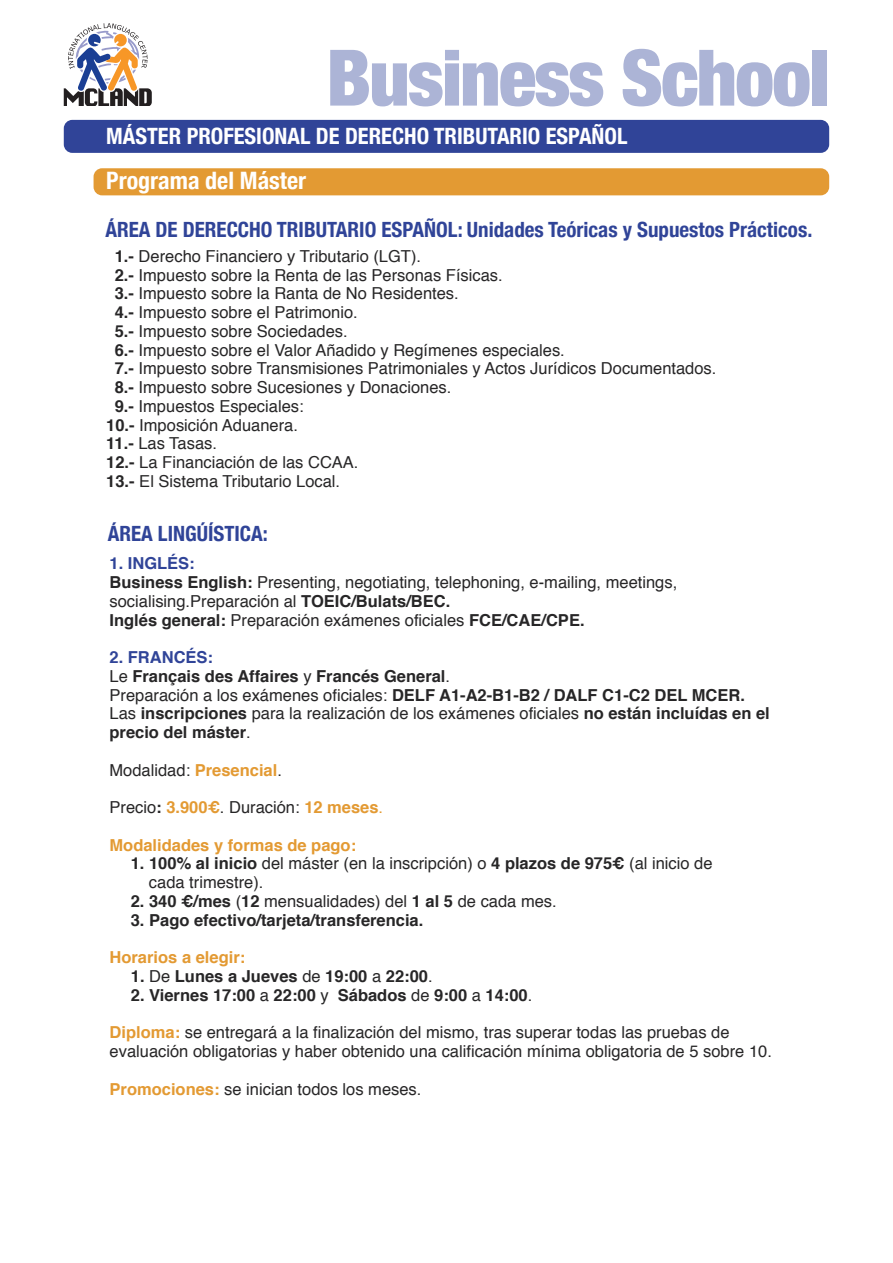
<style>
.page{position:relative;width:893px;height:1263px;background:#fff}
.page>*{position:absolute;margin:0;border:0;box-sizing:border-box;transform-origin:0 0}
.t1{font:900 condensed 78px "Helvetica Neue";letter-spacing:-.025em;color:#acb4d6}
.t2{font:700 condensed 24px "Helvetica Neue";color:#fff}
.t3{font:700 condensed 22.5px "Helvetica Neue";color:#fff}
.t4{font:700 condensed 21px "Helvetica Neue";color:#304498}
.t5{font:16.5px/18.8px "Helvetica";color:#272627}
.t6{font:700 16.5px/18.8px "Helvetica";color:#272627}
.t7{font:700 16.5px "Helvetica";color:#e39a33}
.s1{font-weight:700}
.s2{font-weight:700;color:#304498}
.s3{color:#304498}
.s4{font-weight:400}
.s5{font-weight:700;color:#e39a33}
.s6{color:#e39a33}
</style>
<div class="page">
<div style="left:64px;top:120px;width:765px;height:33px;background:#304498;border-radius:9px"></div>
<div style="left:94px;top:168px;width:735px;height:27px;background:#e39a33;border-radius:9px"></div>
<svg style="left:64px;top:23px;width:88px;height:82px"></svg>
<h1 class="t1" style="left:326px;top:30px;width:504px">Business School</h1>
<h3 class="t3" style="left:106px;top:122px;width:523px">MÁSTER PROFESIONAL DE DERECHO TRIBUTARIO ESPAÑOL</h3>
<h2 class="t2" style="left:106px;top:166px;width:201px">Programa del Máster</h2>
<p class="t4" style="left:105px;top:217px;width:708px">ÁREA DE DERECCHO TRIBUTARIO ESPAÑOL: Unidades Teóricas y Supuestos Prácticos.</p>
<p class="t5" style="left:115px;top:248px;width:308px"><span class="s1">1.-</span> Derecho Financiero y Tributario (LGT).</p>
<p class="t5" style="left:115px;top:267px;width:389px"><span class="s1">2.-</span> Impuesto sobre la Renta de las Personas Físicas.</p>
<p class="t5" style="left:115px;top:286px;width:345px"><span class="s1">3.-</span> Impuesto sobre la Ranta de No Residentes.</p>
<p class="t5" style="left:115px;top:304px;width:245px"><span class="s1">4.-</span> Impuesto sobre el Patrimonio.</p>
<p class="t5" style="left:115px;top:323px;width:234px"><span class="s1">5.-</span> Impuesto sobre Sociedades.</p>
<p class="t5" style="left:115px;top:342px;width:452px"><span class="s1">6.-</span> Impuesto sobre el Valor Añadido y Regímenes especiales.</p>
<p class="t5" style="left:115px;top:361px;width:603px"><span class="s1">7.-</span> Impuesto sobre Transmisiones Patrimoniales y Actos Jurídicos Documentados.</p>
<p class="t5" style="left:115px;top:379px;width:338px"><span class="s1">8.-</span> Impuesto sobre Sucesiones y Donaciones.</p>
<p class="t5" style="left:115px;top:398px;width:190px"><span class="s1">9.-</span> Impuestos Especiales:</p>
<p class="t5" style="left:106px;top:417px;width:193px"><span class="s1">10.-</span> Imposición Aduanera.</p>
<p class="t5" style="left:106px;top:436px;width:112px"><span class="s1">11.-</span> Las Tasas.</p>
<p class="t5" style="left:106px;top:454px;width:254px"><span class="s1">12.-</span> La Financiación de las CCAA.</p>
<p class="t5" style="left:106px;top:473px;width:235px"><span class="s1">13.-</span> El Sistema Tributario Local.</p>
<p class="t4" style="left:108px;top:520px;width:162px">ÁREA LINGÚÍSTICA:</p>
<p class="t5" style="left:110px;top:556px;width:569px"><span class="s2">1. INGLÉS:<br></span><span class="s1">Business English:</span> Presenting, negotiating, telephoning, e-mailing, meetings, socialising.Preparación al <span class="s1">TOEIC/Bulats/BEC.<br>Inglés general:</span> Preparación exámenes oficiales <span class="s1">FCE/CAE/CPE.</span></p>
<p class="t6" style="left:110px;top:649px;width:662px"><span class="s3">2. FRANCÉS:<br></span><span class="s4">Le</span> Français des Affaires <span class="s4">y</span> Francés General<span class="s4">.<br>Preparación a los exámenes oficiales:</span> DELF A1-A2-B1-B2 / DALF C1-C2 DEL MCER.<br><span class="s4">Las</span> inscripciones <span class="s4">para la realización de los exámenes oficiales</span> no están incluídas en el precio del máster<span class="s4">.</span></p>
<p class="t5" style="left:110px;top:762px;width:174px">Modalidad: <span class="s5">Presencial</span>.</p>
<p class="t5" style="left:110px;top:799px;width:275px">Precio<span class="s1">:</span> <span class="s5">3.900€</span>. Duración: <span class="s5">12 meses</span><span class="s6">.</span></p>
<p class="t7" style="left:110px;top:838px;width:248px">Modalidades y formas de pago:</p>
<p class="t5" style="left:149px;top:856px;width:565px;text-indent:-18px"><span class="s1">1. 100% al inicio</span> del máster (en la inscripción) o <span class="s1">4 plazos de 975€</span> (al inicio de cada trimestre).</p>
<p class="t5" style="left:131px;top:893px;width:427px"><span class="s1">2. 340 €/mes</span> (<span class="s1">12</span> mensualidades) del <span class="s1">1 al 5</span> de cada mes.</p>
<p class="t6" style="left:131px;top:912px;width:294px">3. Pago efectivo/tarjeta/transferencia.</p>
<p class="t7" style="left:110px;top:950px;width:137px">Horarios a elegir:</p>
<p class="t6" style="left:131px;top:968px;width:303px">1. <span class="s4">De</span> Lunes a Jueves <span class="s4">de</span> 19:00 <span class="s4">a</span> 22:00<span class="s4">.</span></p>
<p class="t6" style="left:131px;top:987px;width:403px">2. Viernes 17:00 <span class="s4">a</span> 22:00 <span class="s4">y</span> Sábados <span class="s4">de</span> 9:00 <span class="s4">a</span> 14:00<span class="s4">.</span></p>
<p class="t5" style="left:110px;top:1024px;width:664px"><span class="s5">Diploma:</span> se entregará a la finalización del mismo, tras superar todas las pruebas de evaluación obligatorias y haber obtenido una calificación mínima obligatoria de 5 sobre 10.</p>
<p class="t5" style="left:110px;top:1081px;width:313px"><span class="s5">Promociones:</span> se inician todos los meses.</p>
</div>
